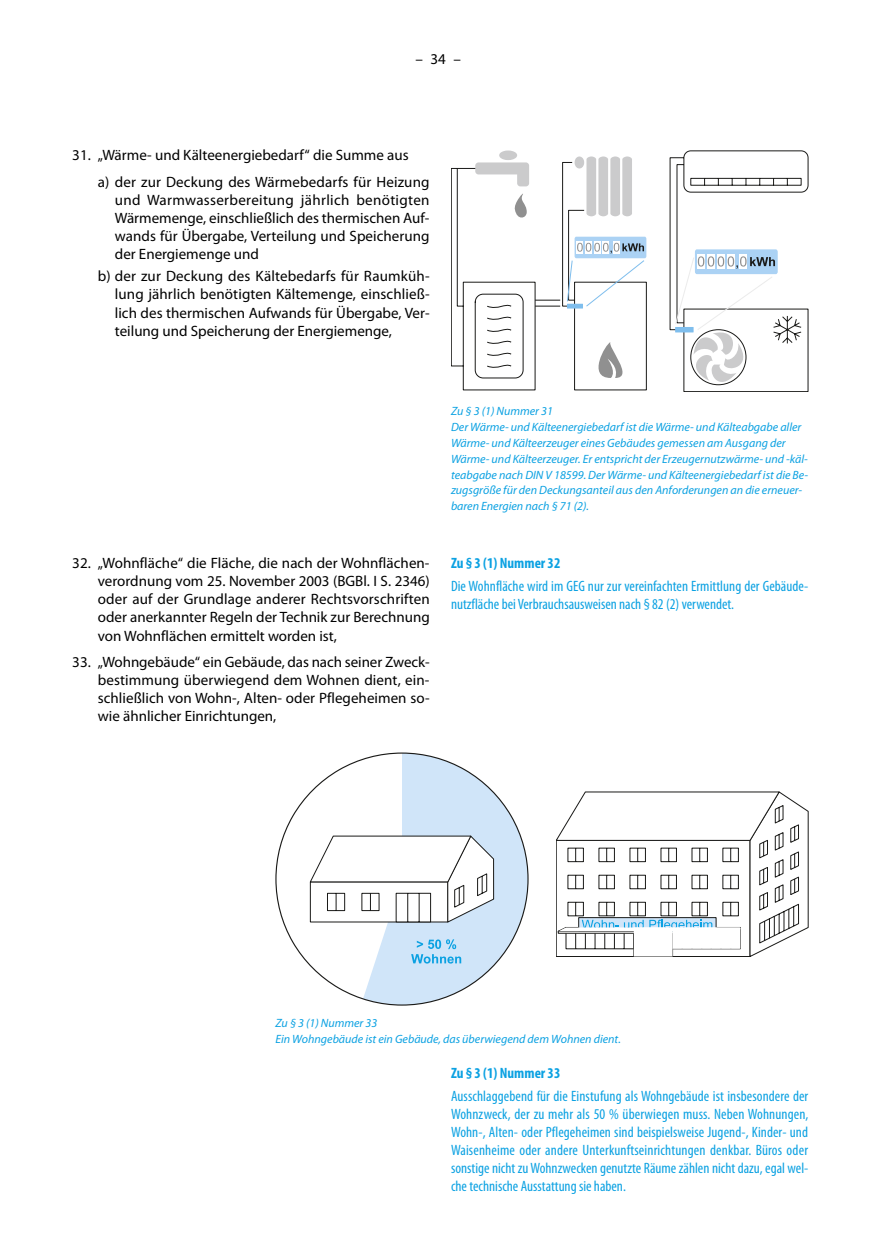
<style>
.page{position:relative;width:885px;height:1259px;background:#fff}
.page>*{position:absolute;margin:0;border:0;box-sizing:border-box;transform-origin:0 0}
.t1{font:15px/18.1px "Myriad Pro";color:#000;text-align:justify}
.t2{font:condensed 15px/18px "Myriad Pro";color:#0ba1e2;text-align:justify}
.t3{font:700 condensed 15px "Myriad Pro";color:#0ba1e2}
.t4{font:italic 12px/15.9px "Myriad Pro";color:#0ba1e2}
</style>
<div class="page">
<svg style="left:669px;top:150px;width:139px;height:242px"></svg>
<svg style="left:451px;top:150px;width:195px;height:240px"></svg>
<svg style="left:275px;top:752px;width:137px;height:214px"></svg>
<svg style="left:310px;top:753px;width:218px;height:252px"></svg>
<svg style="left:556px;top:791px;width:252px;height:165px"></svg>
<p class="t1" style="left:415px;top:51px;width:47px">– 34 –</p>
<p class="t1" style="left:72px;top:146px;width:338px">31. „Wärme- und Kälteenergiebedarf“ die Summe aus</p>
<p class="t1" style="left:115px;top:173px;width:316px;text-indent:-17px">a) der zur Deckung des Wärmebedarfs für Heizung und Warmwasserbereitung jährlich benötigten Wärmemenge, einschließlich des thermischen Auf&shy;wands für Übergabe, Verteilung und Speicherung der Energiemenge und</p>
<p class="t1" style="left:115px;top:267px;width:316px;text-indent:-17px">b) der zur Deckung des Kältebedarfs für Raumküh&shy;lung jährlich benötigten Kältemenge, einschließ&shy;lich des thermischen Aufwands für Übergabe, Ver&shy;teilung und Speicherung der Energiemenge,</p>
<p class="t4" style="left:451px;top:403px;width:358px">Zu § 3 (1) Nummer 31<br>Der Wärme- und Kälteenergiebedarf ist die Wärme- und Kälteabgabe aller Wärme- und Kälteerzeuger eines Gebäudes gemessen am Ausgang der Wärme- und Kälteerzeuger. Er entspricht der Erzeugernutzwärme- und -käl&shy;teabgabe nach DIN V 18599. Der Wärme- und Kälteenergiebedarf ist die Be&shy;zugsgröße für den Deckungsanteil aus den Anforderungen an die erneuer&shy;baren Energien nach § 71 (2).</p>
<p class="t1" style="left:72px;top:554px;width:359px">32. „Wohnfläche“ die Fläche, die nach der Wohnflächen-</p>
<p class="t3" style="left:451px;top:555px;width:111px">Zu § 3 (1) Nummer 32</p>
<p class="t1" style="left:98px;top:572px;width:333px">verordnung vom 25. November 2003 (BGBl. I S. 2346)</p>
<p class="t2" style="left:451px;top:577px;width:359px">Die Wohnfläche wird im GEG nur zur vereinfachten Ermittlung der Gebäude-</p>
<p class="t1" style="left:98px;top:590px;width:333px">oder auf der Grundlage anderer Rechtsvorschriften</p>
<p class="t2" style="left:451px;top:595px;width:284px">nutzfläche bei Verbrauchsausweisen nach § 82 (2) verwendet.</p>
<p class="t1" style="left:98px;top:608px;width:333px">oder anerkannter Regeln der Technik zur Berechnung von Wohnflächen ermittelt worden ist,</p>
<p class="t1" style="left:98px;top:653px;width:333px;text-indent:-26px">33. „Wohngebäude“ ein Gebäude, das nach seiner Zweck&shy;bestimmung überwiegend dem Wohnen dient, ein&shy;schließlich von Wohn-, Alten- oder Pflegeheimen so&shy;wie ähnlicher Einrichtungen,</p>
<p class="t4" style="left:275px;top:1015px;width:103px">Zu § 3 (1) Nummer 33</p>
<p class="t4" style="left:275px;top:1031px;width:347px">Ein Wohngebäude ist ein Gebäude, das überwiegend dem Wohnen dient.</p>
<p class="t3" style="left:451px;top:1065px;width:111px">Zu § 3 (1) Nummer 33</p>
<p class="t2" style="left:451px;top:1087px;width:359px">Ausschlaggebend für die Einstufung als Wohngebäude ist insbesondere der Wohnzweck, der zu mehr als 50 % überwiegen muss. Neben Wohnungen, Wohn-, Alten- oder Pflegeheimen sind beispielsweise Jugend-, Kinder- und Waisenheime oder andere Unterkunftseinrichtungen denkbar. Büros oder sonstige nicht zu Wohnzwecken genutzte Räume zählen nicht dazu, egal wel&shy;che technische Ausstattung sie haben.</p>
</div>
